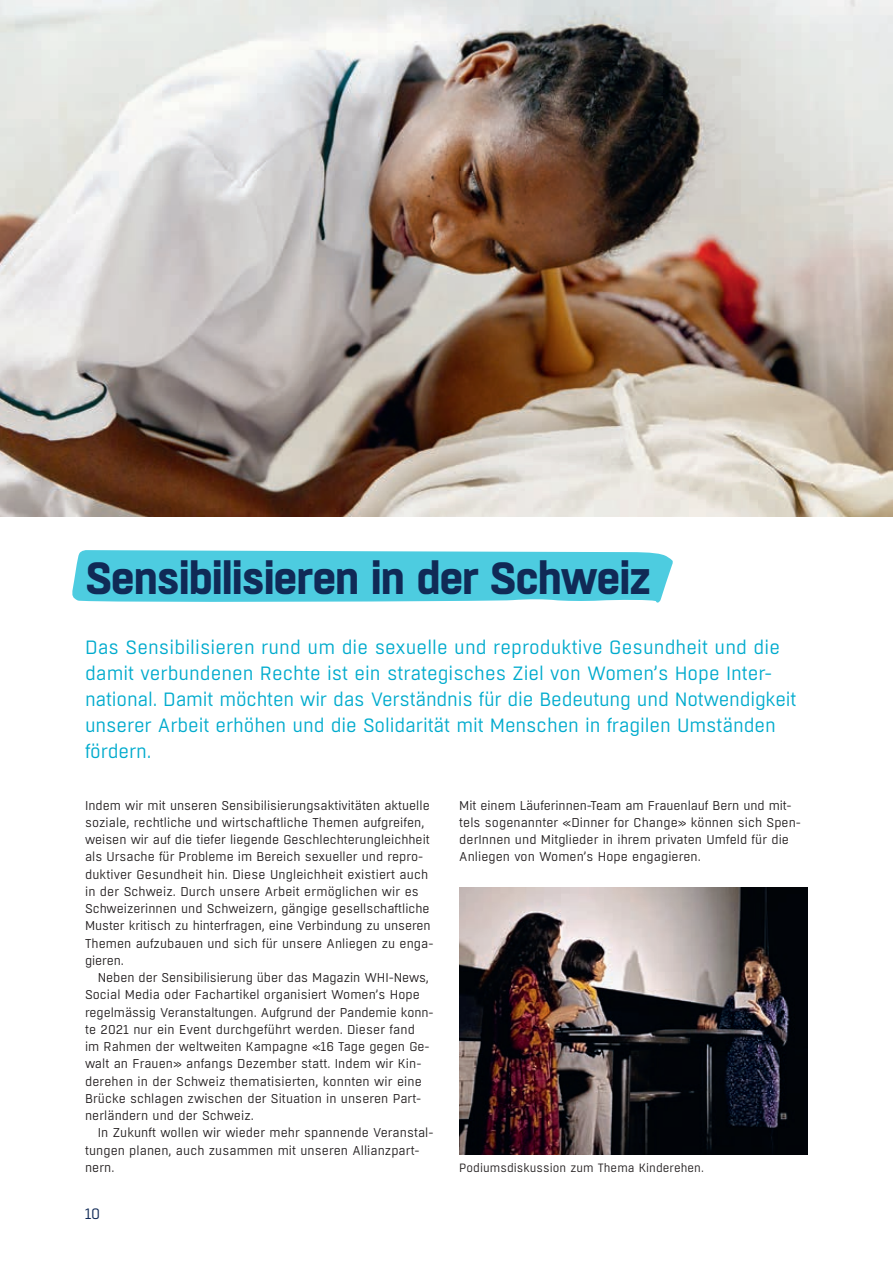
<style>
.page{position:relative;width:893px;height:1263px;background:#fff}
.page>*{position:absolute;margin:0;border:0;box-sizing:border-box;transform-origin:0 0}
.t1{font:700 45px "Boxed";letter-spacing:-.035em;color:#102a56}
.t2{font:19.2px/26px "Boxed";letter-spacing:-.005em;color:#00abcd}
.t3{font:15px "Boxed";color:#102a56}
.t4{font:12.75px/17.2px "Boxed";letter-spacing:.005em;color:#231f20}
.t5{font:12px "Boxed";letter-spacing:.005em;color:#231f20}
</style>
<div class="page">
<hr style="left:892px;top:0;width:1px;height:1263px;background:#d5eef5">
<svg style="left:72px;top:550px;width:601px;height:53px;background:#5acfe2"></svg>
<img style="left:459px;top:887px;width:349px;height:268px">
<img style="left:0;top:0;width:893px;height:516px">
<h1 class="t1" style="left:85px;top:548px;width:568px">Sensibilisieren in der Schweiz</h1>
<p class="t2" style="left:85px;top:635px;width:713px">Das Sensibilisieren rund um die sexuelle und reproduktive Gesundheit und die damit verbundenen Rechte ist ein strategisches Ziel von Women’s Hope Inter&shy;national. Damit möchten wir das Verständnis für die Bedeutung und Notwendigkeit unserer Arbeit erhöhen und die Solidarität mit Menschen in fragilen Umständen fördern.</p>
<p class="t4" style="left:85px;top:797px;width:349px">Indem wir mit unseren Sensibilisierungsaktivitäten aktuelle soziale, rechtliche und wirtschaftliche Themen aufgreifen, weisen wir auf die tiefer liegende Geschlechterungleichheit als Ursache für Probleme im Bereich sexueller und repro&shy;duktiver Gesundheit hin. Diese Ungleichheit existiert auch in der Schweiz. Durch unsere Arbeit ermöglichen wir es Schweizerinnen und Schweizern, gängige gesellschaftliche Muster kritisch zu hinterfragen, eine Verbindung zu unseren Themen aufzubauen und sich für unsere Anliegen zu enga&shy;gieren.</p>
<p class="t4" style="left:85px;top:969px;width:350px;text-indent:13px">Neben der Sensibilisierung über das Magazin WHI-News, Social Media oder Fachartikel organisiert Women’s Hope regelmässig Veranstaltungen. Aufgrund der Pandemie konn&shy;te 2021 nur ein Event durchgeführt werden. Dieser fand<br>im Rahmen der weltweiten Kampagne «16 Tage gegen Ge-- walt an Frauen» anfangs Dezember statt. Indem wir Kin&shy;derehen in der Schweiz thematisierten, konnten wir eine Brücke schlagen zwischen der Situation in unseren Part&shy;nerländern und der Schweiz.</p>
<p class="t4" style="left:85px;top:1124px;width:350px;text-indent:13px">In Zukunft wollen wir wieder mehr spannende Veranstal&shy;tungen planen, auch zusammen mit unseren Allianzpart&shy;nern.</p>
<p class="t3" style="left:85px;top:1204px;width:17px">10</p>
<p class="t4" style="left:459px;top:797px;width:343px">Mit einem Läuferinnen-Team am Frauenlauf Bern und mit-- tels sogenannter «Dinner for Change» können sich Spen&shy;derInnen und Mitglieder in ihrem privaten Umfeld für die Anliegen von Women’s Hope engagieren.</p>
<p class="t5" style="left:459px;top:1160px;width:246px">Podiumsdiskussion zum Thema Kinderehen.</p>
</div>
